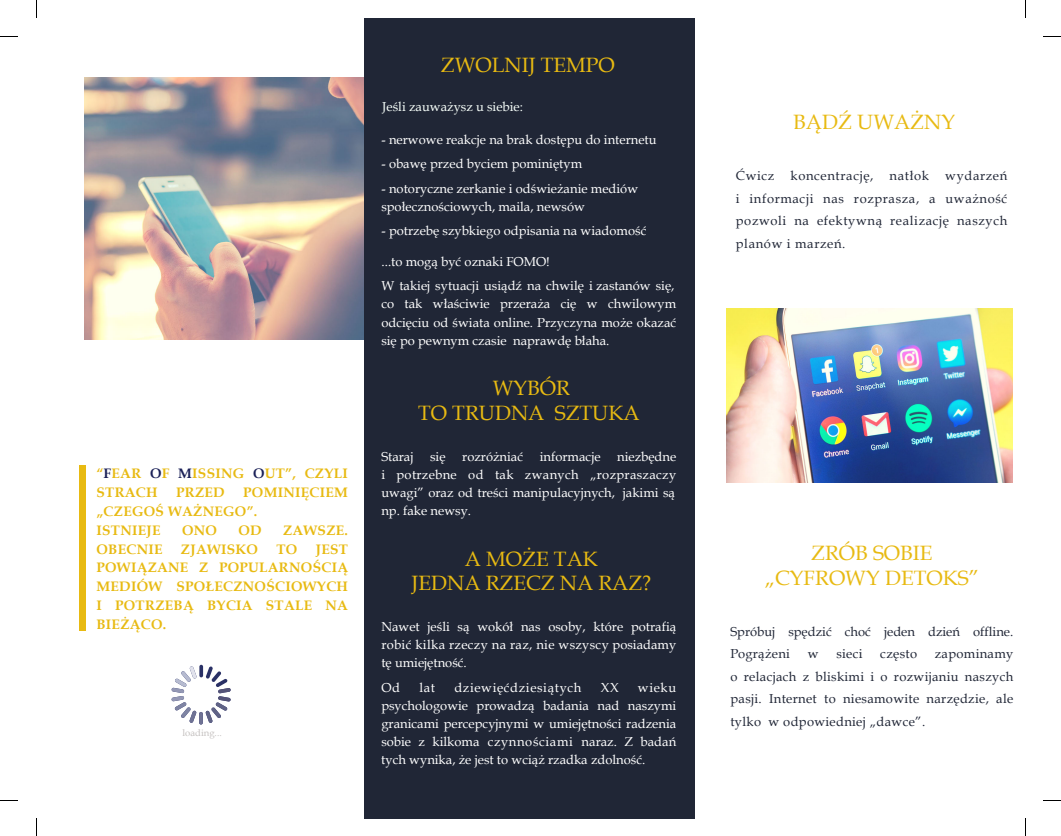
<style>
.page{position:relative;width:1061px;height:836px;background:#fff}
.page>*{position:absolute;margin:0;border:0;box-sizing:border-box;transform-origin:0 0}
.t1{font:20.75px/24.9px "Book Antiqua";color:#e8ba12;text-align:center}
.t2{font:700 13.75px/18.9px "Book Antiqua";letter-spacing:.025em;color:#e8ba12}
.t3{font:13px/18.1px "Book Antiqua";color:#fff;text-align:justify}
.t4{font:13px/22.5px "Book Antiqua";letter-spacing:.025em;color:#202636;text-align:justify}
.t5{font:13px/22.5px "Book Antiqua";color:#202636}
.t6{font:13px "Book Antiqua";color:#f7fffa}
.t7{font:13px "Book Antiqua";letter-spacing:.05em;color:#fff}
.t8{font:9.5px "Book Antiqua";color:#c4c0bf}
.s1{color:#1a2057}
</style>
<div class="page">
<img style="left:84px;top:78px;width:280px;height:261px">
<div style="left:79px;top:465px;width:6px;height:166px;background:#e8ba12"></div>
<img style="left:726px;top:308px;width:286px;height:174px">
<div style="left:364px;top:18px;width:331px;height:800px;background:#202636"></div>
<svg style="left:199px;top:665px;width:4px;height:12px"></svg>
<hr style="left:199px;top:712px;width:4px;height:12px;background:#6f7294;border-radius:2px">
<svg style="left:205px;top:666px;width:26px;height:57px"></svg>
<svg style="left:172px;top:666px;width:25px;height:57px"></svg>
<svg style="left:36px;top:0;width:1px;height:18px"></svg>
<svg style="left:0;top:36px;width:18px;height:1px"></svg>
<svg style="left:1025px;top:0;width:1px;height:18px"></svg>
<svg style="left:1043px;top:36px;width:18px;height:1px"></svg>
<svg style="left:1025px;top:818px;width:1px;height:18px"></svg>
<svg style="left:1043px;top:800px;width:18px;height:1px"></svg>
<svg style="left:36px;top:818px;width:1px;height:18px"></svg>
<svg style="left:0;top:800px;width:18px;height:1px"></svg>
<p class="t2" style="left:96px;top:464px;width:253px">“<span class="s1">F</span>EAR <span class="s1">O</span>F <span class="s1">M</span>ISSING <span class="s1">O</span>UT”, CZYLI<br>STRACH</p>
<p class="t2" style="left:96px;top:483px;width:253px;text-indent:147px">POMINIĘCIEM „CZEGOŚ WAŻNEGO”.<br>ISTNIEJE</p>
<p class="t2" style="left:176px;top:483px;width:50px">PRZED</p>
<p class="t2" style="left:182px;top:520px;width:36px">ONO</p>
<p class="t2" style="left:238px;top:520px;width:25px">OD</p>
<p class="t2" style="left:283px;top:520px;width:66px">ZAWSZE.</p>
<p class="t2" style="left:96px;top:539px;width:253px;text-align:justify;text-indent:219px">JEST POWIĄZANE Z POPULARNOŚCIĄ MEDIÓW SPOŁECZNOŚCIOWYCH I POTRZEBĄ BYCIA STALE NA BIEŻĄCO.</p>
<p class="t2" style="left:96px;top:539px;width:68px">OBECNIE</p>
<p class="t2" style="left:181px;top:539px;width:79px">ZJAWISKO</p>
<p class="t2" style="left:276px;top:539px;width:22px">TO</p>
<p class="t8" style="left:183px;top:726px;width:41px">loading...</p>
<h1 class="t1" style="left:441px;top:52px;width:175px">ZWOLNIJ TEMPO</h1>
<p class="t6" style="left:382px;top:97px;width:142px">Jeśli zauważysz u siebie:</p>
<p class="t3" style="left:381px;top:130px;width:277px">- nerwowe reakcje na brak dostępu do internetu</p>
<p class="t3" style="left:381px;top:155px;width:202px">- obawę przed byciem pominiętym</p>
<p class="t3" style="left:381px;top:179px;width:258px">- notoryczne zerkanie i odświeżanie mediów społecznościowych, maila, newsów</p>
<p class="t3" style="left:381px;top:222px;width:266px">- potrzebę szybkiego odpisania na wiadomość</p>
<p class="t3" style="left:381px;top:249px;width:295px;line-height:24.1px">...to mogą być oznaki FOMO!<br>W takiej sytuacji usiądź na chwilę i zastanów się,</p>
<p class="t3" style="left:381px;top:295px;width:296px">co tak właściwie przeraża cię w chwilowym odcięciu od świata online. Przyczyna może okazać się po pewnym czasie naprawdę błaha.</p>
<h1 class="t1" style="left:418px;top:375px;width:223px">WYBÓR<br>TO TRUDNA SZTUKA</h1>
<p class="t3" style="left:381px;top:447px;width:34px">Staraj</p>
<p class="t3" style="left:430px;top:447px;width:17px">się</p>
<p class="t3" style="left:462px;top:447px;width:62px">rozróżniać</p>
<p class="t3" style="left:540px;top:447px;width:62px">informacje</p>
<p class="t3" style="left:381px;top:447px;width:296px;text-indent:236px">niezbędne i potrzebne od tak zwanych „rozpraszaczy uwagi” oraz od treści manipulacyjnych, jakimi są np. fake newsy.</p>
<h1 class="t1" style="left:411px;top:545px;width:241px">A MOŻE TAK<br>JEDNA RZECZ NA RAZ?</h1>
<p class="t3" style="left:381px;top:617px;width:296px">Nawet jeśli są wokół nas osoby, które potrafią robić kilka rzeczy na raz, nie wszyscy posiadamy tę umiejętność.</p>
<p class="t3" style="left:381px;top:678px;width:20px">Od</p>
<p class="t3" style="left:419px;top:678px;width:17px">lat</p>
<p class="t7" style="left:454px;top:678px;width:129px">dziewięćdziesiątych</p>
<p class="t3" style="left:601px;top:678px;width:19px">XX</p>
<p class="t3" style="left:381px;top:678px;width:296px;text-indent:257px">wieku psychologowie prowadzą badania nad naszymi granicami percepcyjnymi w umiejętności radzenia sobie z kilkoma czynnościami naraz. Z badań tych wynika, że jest to wciąż rzadka zdolność.</p>
<h1 class="t1" style="left:793px;top:109px;width:163px">BĄDŹ UWAŻNY</h1>
<p class="t4" style="left:736px;top:164px;width:273px">Ćwicz koncentrację, natłok wydarzeń i informacji nas rozprasza, a uważność pozwoli na efektywną realizację naszych planów i marzeń.</p>
<h1 class="t1" style="left:765px;top:540px;width:216px">ZRÓB SOBIE „CYFROWY DETOKS”</h1>
<p class="t5" style="left:730px;top:620px;width:284px">Spróbuj spędzić choć jeden dzień offline.<br>Pogrążeni</p>
<p class="t4" style="left:730px;top:642px;width:284px;text-indent:204px">zapominamy o relacjach z bliskimi i o rozwijaniu naszych pasji. Internet to niesamowite narzędzie, ale tylko w odpowiedniej „dawce”.</p>
<p class="t4" style="left:808px;top:642px;width:12px">w</p>
<p class="t4" style="left:836px;top:642px;width:28px">sieci</p>
<p class="t4" style="left:880px;top:642px;width:38px">często</p>
</div>
